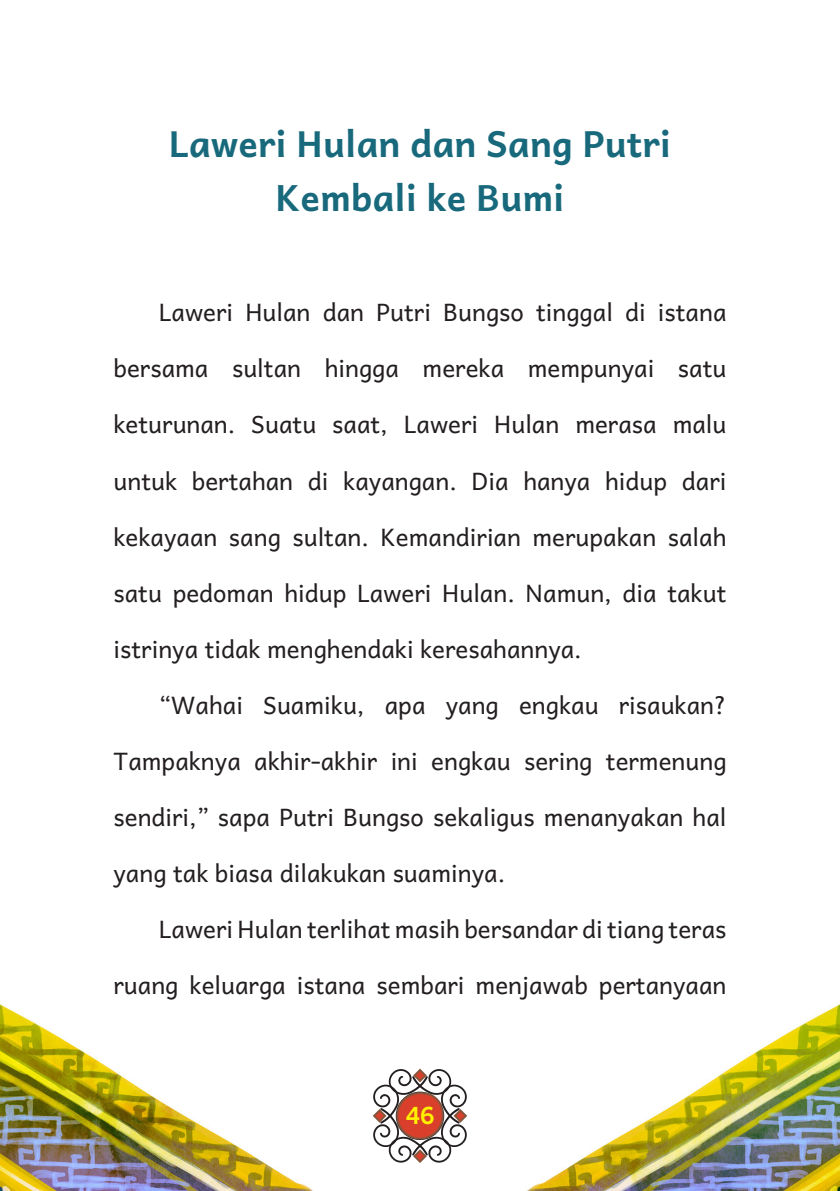
<style>
.page{position:relative;width:840px;height:1191px;background:#fff}
.page>*{position:absolute;margin:0;border:0;box-sizing:border-box;transform-origin:0 0}
._00_Judul{font:700 36px/54px "Andika New Basic";color:#18697c;text-align:center}
._02_Teks_Isi{font:24px "Andika New Basic";color:#231f20}
.t1{font:700 24px "Andika New Basic";color:#fff101}
</style>
<div class="page">
<img style="left:0;top:1004px;width:839px;height:187px">
<div style="left:366px;top:1062px;width:108px;height:108px;background:#fff;border-radius:50%"></div>
<div style="left:365px;top:1061px;width:110px;height:110px;border:2px solid #fff;border-radius:50%"></div>
<svg style="left:371px;top:1067px;width:97px;height:97px"></svg>
<p class="_00_Judul" style="left:169px;top:112px;width:503px">Laweri Hulan dan Sang Putri<br>Kembali ke Bumi</p>
<p class="_02_Teks_Isi" style="left:159px;top:291px;width:568px">Laweri Hulan dan Putri Bungso tinggal di istana</p>
<p class="_02_Teks_Isi" style="left:113px;top:347px;width:614px">bersama sultan hingga mereka mempunyai satu</p>
<p class="_02_Teks_Isi" style="left:113px;top:403px;width:614px">keturunan. Suatu saat, Laweri Hulan merasa malu</p>
<p class="_02_Teks_Isi" style="left:113px;top:459px;width:614px">untuk bertahan di kayangan. Dia hanya hidup dari</p>
<p class="_02_Teks_Isi" style="left:113px;top:515px;width:614px">kekayaan sang sultan. Kemandirian merupakan salah</p>
<p class="_02_Teks_Isi" style="left:113px;top:571px;width:614px">satu pedoman hidup Laweri Hulan. Namun, dia takut</p>
<p class="_02_Teks_Isi" style="left:113px;top:627px;width:469px">istrinya tidak menghendaki keresahannya.</p>
<p class="_02_Teks_Isi" style="left:159px;top:683px;width:568px">“Wahai Suamiku, apa yang engkau risaukan?</p>
<p class="_02_Teks_Isi" style="left:113px;top:739px;width:614px">Tampaknya akhir-akhir ini engkau sering termenung</p>
<p class="_02_Teks_Isi" style="left:113px;top:795px;width:614px">sendiri,” sapa Putri Bungso sekaligus menanyakan hal</p>
<p class="_02_Teks_Isi" style="left:113px;top:851px;width:393px">yang tak biasa dilakukan suaminya.</p>
<p class="_02_Teks_Isi" style="left:159px;top:907px;width:568px">Laweri Hulan terlihat masih bersandar di tiang teras</p>
<p class="_02_Teks_Isi" style="left:113px;top:963px;width:614px">ruang keluarga istana sembari menjawab pertanyaan</p>
<p class="t1" style="left:405px;top:1093px;width:30px">46</p>
</div>
